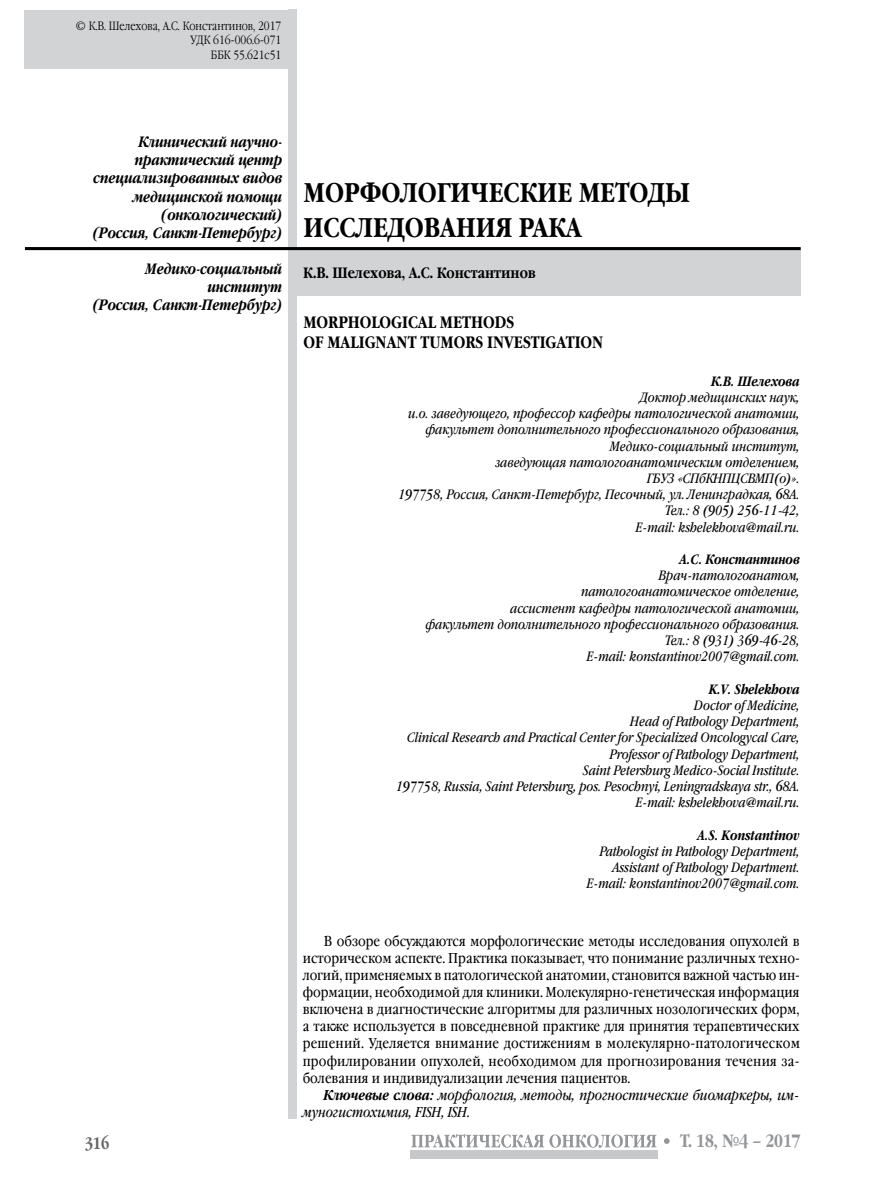
<style>
.page{position:relative;width:872px;height:1191px;background:#fff}
.page>*{position:absolute;margin:0;border:0;box-sizing:border-box;transform-origin:0 0}
.t1{font:700 27px/35.2px "Garamond Narrow C";color:#000}
.t2{font:700 17.85px "Garamond Narrow C";color:#939598}
.t3{font:700 16.5px "Garamond Narrow C";color:#000}
.t4{font:700 16.5px "Garamond Narrow C";color:#636466}
.t5{font:italic 700 15px/18px "Garamond Narrow C";color:#000;text-align:right}
.t6{font:700 15px "Garamond Narrow C";color:#000}
.t7{font:14.25px/17.1px "Garamond Book Narrow C";color:#000;text-align:justify}
.t8{font:italic 14.25px/17.1px "Garamond Book Narrow C";color:#000}
.t9{font:italic 13.5px/16.2px "Garamond Book Narrow C";color:#000;text-align:right}
.t10{font:italic 700 13.5px "Garamond Narrow C";color:#000}
.t11{font:300 12px/14.4px "Garamond Narrow C";color:#000;text-align:right}
.s1{font-family:"Garamond Narrow C";font-weight:700}
</style>
<div class="page">
<div style="left:288px;top:10px;width:9px;height:1108px;background:#d1d3d4"></div>
<div style="left:24px;top:10px;width:270px;height:59px;background:#d1d3d4"></div>
<div style="left:296px;top:248px;width:504px;height:48px;background:#d1d3d4"></div>
<hr style="left:25px;top:247px;width:775px;height:3px;background:#000">
<div style="left:411px;top:1150px;width:247px;height:8px;background:#c7c8ca"></div>
<svg style="left:411px;top:1134px;width:258px;height:13px"></svg>
<p class="t11" style="left:76px;top:19px;width:207px">© К.В. Шелехова, А.С. Константинов, 2017<br>УДК 616-006.6-071<br>ББК 55.621с51</p>
<p class="t5" style="left:93px;top:134px;width:191px">Клинический научно&shy;практический центр специализированных видов медицинской помощи (онкологический)<br>(Россия, Санкт-Петербург)</p>
<p class="t5" style="left:93px;top:260px;width:191px">Медико-социальный институт<br>(Россия, Санкт-Петербург)</p>
<h1 class="t1" style="left:303px;top:176px;width:388px">МОРФОЛОГИЧЕСКИЕ МЕТОДЫ<br>ИССЛЕДОВАНИЯ РАКА</h1>
<p class="t6" style="left:303px;top:264px;width:234px">К.В. ШЕЛЕХОВА, А.С. КОНСТАНТИНОВ</p>
<p class="t3" style="left:303px;top:313px;width:56px">MORPHOLOGI</p>
<p class="t3" style="left:408px;top:313px;width:44px">CAL METHO</p>
<p class="t3" style="left:495px;top:313px;width:21px">DS</p>
<p class="t3" style="left:303px;top:332px;width:130px">OF MALIGNANT TUMOR</p>
<p class="t3" style="left:475px;top:332px;width:129px">S INVESTIGATIO N</p>
<p class="t10" style="left:711px;top:373px;width:90px">К.В. Шелехова</p>
<p class="t9" style="left:398px;top:390px;width:403px">Доктор медицинских наук,<br>и.о. заведующего, профессор кафедры патологической анатомии, факультет дополнительного профессионального образования, Медико-социальный институт,<br>заведующая патологоанатомическим отделением,<br>ГБУЗ «СПбКНПЦСВМП(о)».<br>197758, Россия, Санкт-Петербург, Песочный, ул. Ленинградкая, 68А.<br>Тел.: 8 (905) 256-11-42,<br>E-mail: kshelekhova@mail.ru.</p>
<p class="t10" style="left:680px;top:552px;width:121px">А.С. Константинов</p>
<p class="t9" style="left:425px;top:568px;width:376px">Врач-патологоанатом,<br>патологоанатомическое отделение,<br>ассистент кафедры патологической анатомии,<br>факультет дополнительного профессионального образования.<br>Тел.: 8 (931) 369-46-28,<br>E-mail: konstantinov2007@gmail.com.</p>
<p class="t10" style="left:709px;top:681px;width:92px">K.V. Shelekhova</p>
<p class="t9" style="left:396px;top:698px;width:405px">Doctor of Medicine,<br>Head of Pathology Department,<br>Clinical Research and Practical Center for Specialized Oncologycal Care, Professor of Pathology Department,<br>Saint Petersburg Medico-Social Institute.<br>197758, Russia, Saint Petersburg, pos. Pesochnyi, Leningradskaya str., 68A.<br>E-mail: kshelekhova@mail.ru.</p>
<p class="t10" style="left:698px;top:827px;width:103px">A.S. Konstantinov</p>
<p class="t9" style="left:587px;top:843px;width:214px">Pathologist in Pathology Department,<br>Assistant of Pathology Department.<br>E-mail: konstantinov2007@gmail.com.</p>
<p class="t7" style="left:303px;top:932px;width:499px;text-indent:21px">В обзоре обсуждаются морфологические методы исследования опухолей в историческом аспекте. Практика показывает, что понимание различных техно&shy;логий, применяемых в патологической анатомии, становится важной частью ин&shy;формации, необходимой для клиники. Молекулярно-генетическая информация включена в диагностические алгоритмы для различных нозологических форм, а также используется в повседневной практике для принятия терапевтических решений. Уделяется внимание достижениям в молекулярно-патологическом профилировании опухолей, необходимом для прогнозирования течения за&shy;болевания и индивидуализации лечения пациентов.</p>
<p class="t8" style="left:303px;top:1087px;width:498px;text-indent:21px"><span class="s1">Ключевые слова:</span> морфология, методы, прогностические биомаркеры, им&shy;муногистохимия, FISH, ISH.</p>
<p class="t4" style="left:85px;top:1133px;width:26px">316</p>
<h2 class="t2" style="left:680px;top:1131px;width:122px">Т. 18, №4 – 2017</h2>
</div>
